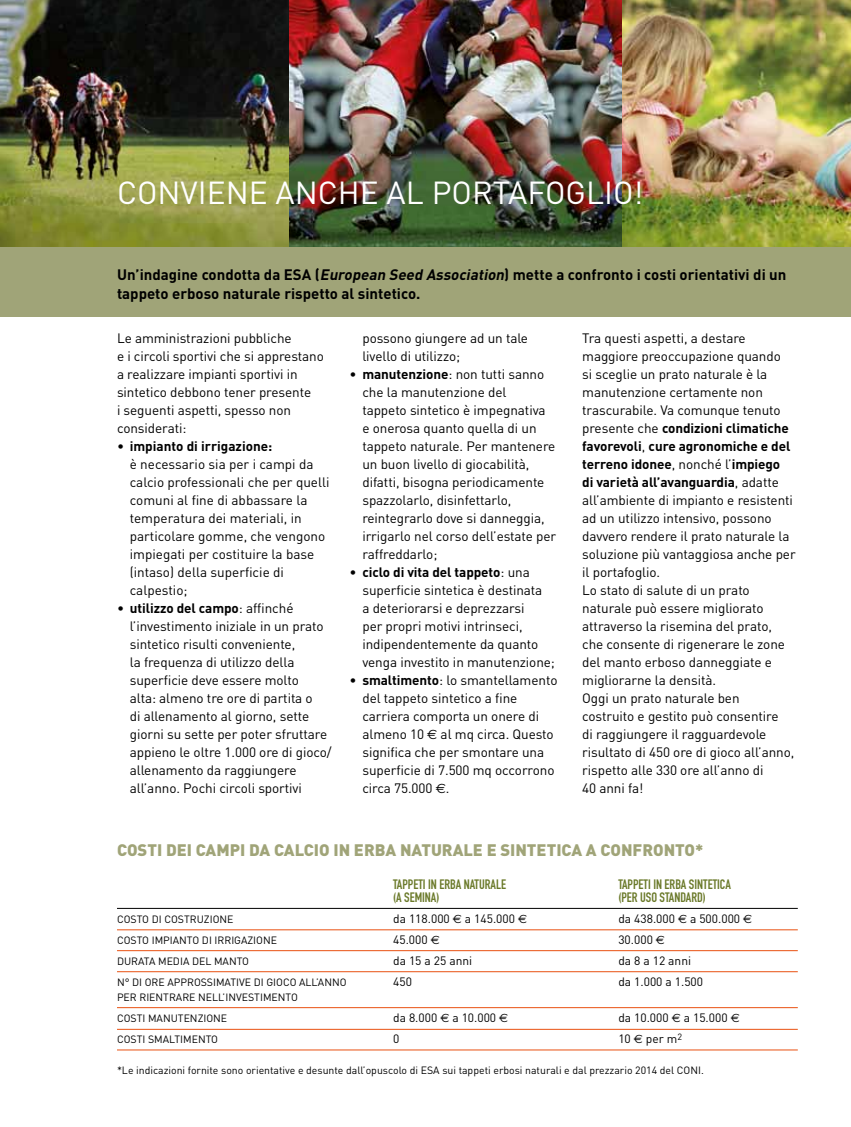
<style>
.page{position:relative;width:851px;height:1127px;background:#fff}
.page>*{position:absolute;margin:0;border:0;box-sizing:border-box;transform-origin:0 0}
.t1{font:31.5px "DIN";color:#fff}
.t2{font:900 16.5px "DIN";color:#a0a478}
.t3{font:700 15px/19.5px "DIN";color:#000}
.t4{font:13.5px/18px "DIN";letter-spacing:-.005em;color:#000}
.t5{font:13.5px "DIN Engschrift Std";color:#6a7929}
.t6{font:12px "DIN";color:#000}
.t7{font:10.5px/21px "DIN";color:#000}
.s1{font-style:italic}
.s2{font-weight:700}
.s3{font-family:"Euro Sans"}
</style>
<div class="page">
<div style="left:0;top:246px;width:850px;height:70px;background:#a0a478"></div>
<img style="left:0;top:0;width:850px;height:246px">
<hr style="left:117px;top:908px;width:680px;height:1px;background:#000">
<hr style="left:117px;top:929px;width:680px;height:1px;background:#e95111">
<hr style="left:117px;top:950px;width:680px;height:1px;background:#e95111">
<hr style="left:117px;top:971px;width:680px;height:1px;background:#e95111">
<hr style="left:117px;top:1007px;width:680px;height:1px;background:#e95111">
<hr style="left:117px;top:1029px;width:680px;height:1px;background:#e95111">
<hr style="left:117px;top:1049px;width:680px;height:1px;background:#e95111">
<h1 class="t1" style="left:117px;top:173px;width:528px">CONVIENE ANCHE AL PORTAFOGLIO!</h1>
<p class="t3" style="left:117px;top:264px;width:671px">Un’indagine condotta da ESA (<span class="s1">European Seed Association</span>) mette a confronto i costi orientativi di un tappeto erboso naturale rispetto al sintetico.</p>
<p class="t4" style="left:117px;top:329px;width:208px">Le amministrazioni pubbliche<br>e i circoli sportivi che si apprestano a realizzare impianti sportivi in sintetico debbono tener presente<br>i seguenti aspetti, spesso non considerati:</p>
<p class="t4" style="left:130px;top:437px;width:201px;text-indent:-13px">• <span class="s2">impianto di irrigazione:<br></span>è necessario sia per i campi da calcio professionali che per quelli comuni al fine di abbassare la temperatura dei materiali, in particolare gomme, che vengono impiegati per costituire la base (intaso) della superficie di calpestio;</p>
<p class="t4" style="left:130px;top:599px;width:203px;text-indent:-13px">• <span class="s2">utilizzo del campo</span>: affinché l’investimento iniziale in un prato sintetico risulti conveniente,<br>la frequenza di utilizzo della superficie deve essere molto<br>alta: almeno tre ore di partita o<br>di allenamento al giorno, sette giorni su sette per poter sfruttare appieno le oltre 1.000 ore di gioco/ allenamento da raggiungere all’anno. Pochi circoli sportivi</p>
<p class="t4" style="left:362px;top:329px;width:167px">possono giungere ad un tale livello di utilizzo;</p>
<p class="t4" style="left:362px;top:365px;width:195px;text-indent:-13px">• <span class="s2">manutenzione</span>: non tutti sanno che la manutenzione del<br>tappeto sintetico è impegnativa<br>e onerosa quanto quella di un tappeto naturale. Per mantenere un buon livello di giocabilità, difatti, bisogna periodicamente spazzolarlo, disinfettarlo, reintegrarlo dove si danneggia, irrigarlo nel corso dell’estate per raffreddarlo;</p>
<p class="t4" style="left:362px;top:563px;width:194px;text-indent:-13px">• <span class="s2">ciclo di vita del tappeto</span>: una superficie sintetica è destinata<br>a deteriorarsi e deprezzarsi<br>per propri motivi intrinseci, indipendentemente da quanto venga investito in manutenzione;</p>
<p class="t4" style="left:362px;top:671px;width:196px;text-indent:-13px">• <span class="s2">smaltimento</span>: lo smantellamento del tappeto sintetico a fine carriera comporta un onere di almeno 10 <span class="s3">€</span> al mq circa. Questo significa che per smontare una superficie di 7.500 mq occorrono circa 75.000 <span class="s3">€</span>.</p>
<p class="t4" style="left:582px;top:329px;width:215px">Tra questi aspetti, a destare maggiore preoccupazione quando<br>si sceglie un prato naturale è la manutenzione certamente non trascurabile. Va comunque tenuto presente che <span class="s2">condizioni climatiche favorevoli</span>, <span class="s2">cure agronomiche e del terreno idonee</span>, nonché l’<span class="s2">impiego<br>di varietà all’avanguardia</span>, adatte all’ambiente di impianto e resistenti ad un utilizzo intensivo, possono davvero rendere il prato naturale la soluzione più vantaggiosa anche per il portafoglio.<br>Lo stato di salute di un prato naturale può essere migliorato attraverso la risemina del prato, che consente di rigenerare le zone del manto erboso danneggiate e migliorarne la densità.<br>Oggi un prato naturale ben<br>costruito e gestito può consentire<br>di raggiungere il ragguardevole risultato di 450 ore di gioco all’anno, rispetto alle 330 ore all’anno di<br>40 anni fa!</p>
<p class="t2" style="left:117px;top:839px;width:588px">COSTI DEI CAMPI DA CALCIO IN ERBA NATURALE E SINTETICA A CONFRONTO*</p>
<p class="t5" style="left:393px;top:876px;width:114px">TAPPETI IN ERBA NATURALE</p>
<p class="t5" style="left:618px;top:876px;width:114px">TAPPETI IN ERBA SINTETICA</p>
<p class="t5" style="left:393px;top:890px;width:48px">(A SEMINA)</p>
<p class="t5" style="left:618px;top:890px;width:89px">(PER USO STANDARD)</p>
<p class="t7" style="left:117px;top:909px;width:118px">COSTO DI COSTRUZIONE</p>
<p class="t6" style="left:393px;top:911px;width:135px">da 118.000 <span class="s3">€</span> a 145.000 <span class="s3">€</span></p>
<p class="t6" style="left:618px;top:911px;width:135px">da 438.000 <span class="s3">€</span> a 500.000 <span class="s3">€</span></p>
<p class="t7" style="left:117px;top:930px;width:161px">COSTO IMPIANTO DI IRRIGAZIONE</p>
<p class="t6" style="left:393px;top:932px;width:48px">45.000 <span class="s3">€</span></p>
<p class="t6" style="left:618px;top:932px;width:48px">30.000 <span class="s3">€</span></p>
<p class="t7" style="left:117px;top:951px;width:134px">DURATA MEDIA DEL MANTO</p>
<p class="t6" style="left:393px;top:953px;width:81px">da 15 a 25 anni</p>
<p class="t6" style="left:618px;top:953px;width:74px">da 8 a 12 anni</p>
<p class="t7" style="left:117px;top:972px;width:231px">N° DI ORE APPROSSIMATIVE DI GIOCO ALL’ANNO</p>
<p class="t6" style="left:393px;top:974px;width:20px">450</p>
<p class="t6" style="left:618px;top:974px;width:86px">da 1.000 a 1.500</p>
<p class="t7" style="left:117px;top:987px;width:182px">PER RIENTRARE NELL’INVESTIMENTO<br>COSTI MANUTENZIONE</p>
<p class="t6" style="left:393px;top:1010px;width:116px">da 8.000 <span class="s3">€</span> a 10.000 <span class="s3">€</span></p>
<p class="t6" style="left:618px;top:1010px;width:123px">da 10.000 <span class="s3">€</span> a 15.000 <span class="s3">€</span></p>
<p class="t7" style="left:117px;top:1029px;width:102px">COSTI SMALTIMENTO</p>
<p class="t6" style="left:393px;top:1031px;width:8px">0</p>
<p class="t6" style="left:618px;top:1031px;width:65px">10 <span class="s3">€</span> per m<sup>2</sup></p>
<p class="t7" style="left:117px;top:1059px;width:588px">*Le indicazioni fornite sono orientative e desunte dall’opuscolo di ESA sui tappeti erbosi naturali e dal prezzario 2014 del CONI.</p>
</div>
